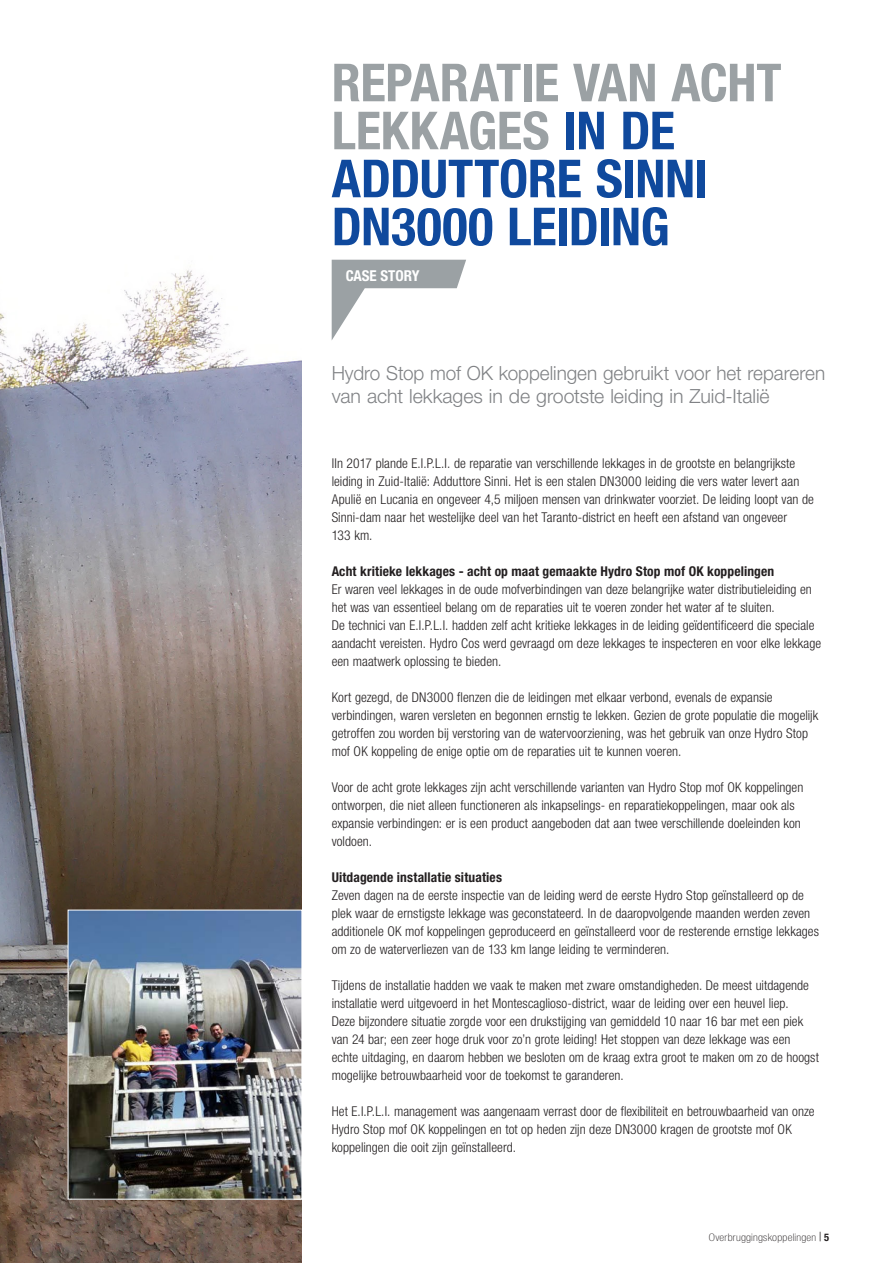
<style>
.page{position:relative;width:893px;height:1263px;background:#fff}
.page>*{position:absolute;margin:0;border:0;box-sizing:border-box;transform-origin:0 0}
.IMAGE_PAGES_headline_blue{font:700 condensed 52.5px/48px "Helvetica Neue LT Pro";letter-spacing:-.01em;color:#0f499d}
.INTRO_TEXT{font:300 19.5px/22.5px "Helvetica Neue LT Pro";color:#808285}
.CASE_STORY{font:700 condensed 15px "Helvetica Neue LT Pro";color:#fff}
.BODY{font:300 condensed 13.5px/18px "Helvetica Neue LT Pro";letter-spacing:.005em;color:#231f20}
.BODY-2{font:700 condensed 13.5px "Helvetica Neue LT Pro";letter-spacing:.01em;color:#231f20}
.PAGE_NUMBER_TEXT_right{font:100 condensed 10.5px "Helvetica Neue LT Pro";letter-spacing:.02em;color:#231f20;scale:1.1 1}
.s1{color:#9ba1a4}
.s2{font-family:"Times New Roman";font-weight:700;font-stretch:normal}
.s3{font-weight:700}
</style>
<div class="page">
<img style="left:0;top:270px;width:302px;height:993px">
<svg style="left:332px;top:260px;width:134px;height:80px"></svg>
<img style="left:70px;top:912px;width:230px;height:285px">
<div style="left:68px;top:910px;width:234px;height:289px;border:1px solid #fff"></div>
<p class="IMAGE_PAGES_headline_blue" style="left:332px;top:58px;width:451px"><span class="s1">REPARATIE VAN ACHT<br>LEKKAGES</span> IN DE<br>ADDUTTORE SINNI<br>DN3000 LEIDING</p>
<p class="CASE_STORY" style="left:346px;top:266px;width:75px">CASE STORY</p>
<p class="INTRO_TEXT" style="left:332px;top:362px;width:495px">Hydro Stop mof OK koppelingen gebruikt voor het repareren van acht lekkages in de grootste leiding in Zuid-Italië</p>
<p class="BODY" style="left:332px;top:454px;width:484px">IIn 2017 plande E.I.P.L.I. de reparatie van verschillende lekkages in de grootste en belangrijkste leiding in Zuid-Italië: Adduttore Sinni. Het is een stalen DN3000 leiding die vers water levert aan Apulië en Lucania en ongeveer 4,5 miljoen mensen van drinkwater voorziet. De leiding loopt van de Sinni-dam naar het westelijke deel van het Taranto-district en heeft een afstand van ongeveer</p>
<p class="BODY" style="left:332px;top:526px;width:42px">133 km.</p>
<p class="BODY-2" style="left:332px;top:563px;width:444px">Acht kritieke lekkages - acht op maat gemaakte Hydro Stop mof OK koppelingen</p>
<p class="BODY" style="left:332px;top:580px;width:482px">Er waren veel lekkages in de oude mofverbindingen van deze belangrijke water distributieleiding en het was van essentieel belang om de reparaties uit te voeren zonder het water af te sluiten.</p>
<p class="BODY" style="left:332px;top:616px;width:491px">De technici van E.I.P.L.I. hadden zelf acht kritieke lekkages in de leiding geïdentificeerd die speciale aandacht vereisten. Hydro Cos werd gevraagd om deze lekkages te inspecteren en voor elke lekkage een maatwerk oplossing te bieden.</p>
<p class="BODY" style="left:332px;top:688px;width:488px">Kort gezegd, de DN3000 flenzen die de leidingen met elkaar verbond, evenals de expansie verbindingen, waren versleten en begonnen ernstig te lekken. Gezien de grote populatie die mogelijk getroffen zou worden bij verstoring van de watervoorziening, was het gebruik van onze Hydro Stop mof OK koppeling de enige optie om de reparaties uit te kunnen voeren.</p>
<p class="BODY" style="left:332px;top:778px;width:473px">Voor de acht grote lekkages zijn acht verschillende varianten van Hydro Stop mof OK koppelingen ontworpen, die niet alleen functioneren als inkapselings- en reparatiekoppelingen, maar ook als expansie verbindingen: er is een product aangeboden dat aan twee verschillende doeleinden kon voldoen.</p>
<p class="BODY-2" style="left:332px;top:869px;width:172px">Uitdagende installatie situaties</p>
<p class="BODY" style="left:332px;top:886px;width:489px">Zeven dagen na de eerste inspectie van de leiding werd de eerste Hydro Stop geïnstalleerd op de plek waar de ernstigste lekkage was geconstateerd. In de daaropvolgende maanden werden zeven additionele OK mof koppelingen geproduceerd en geïnstalleerd voor de resterende ernstige lekkages om zo de waterverliezen van de 133 km lange leiding te verminderen.</p>
<p class="BODY" style="left:332px;top:976px;width:479px">Tijdens de installatie hadden we vaak te maken met zware omstandigheden. De meest uitdagende installatie werd uitgevoerd in het Montescaglioso-district, waar de leiding over een heuvel liep.</p>
<p class="BODY" style="left:332px;top:1012px;width:489px">Deze bijzondere situatie zorgde voor een drukstijging van gemiddeld 10 naar 16 bar met een piek van 24 bar; een zeer hoge druk voor zo’n grote leiding! Het stoppen van deze lekkage was een echte uitdaging, en daarom hebben we besloten om de kraag extra groot te maken om zo de hoogst mogelijke betrouwbaarheid voor de toekomst te garanderen.</p>
<p class="BODY" style="left:332px;top:1102px;width:484px">Het E.I.P.L.I. management was aangenaam verrast door de flexibiliteit en betrouwbaarheid van onze<br>Hydro Stop mof OK koppelingen en tot op heden zijn deze DN3000 kragen de grootste mof OK koppelingen die ooit zijn geïnstalleerd.</p>
<p class="PAGE_NUMBER_TEXT_right" style="left:709px;top:1231px;width:111px">Overbruggingskoppelingen <span class="s2">|</span> <span class="s3">5</span></p>
</div>
